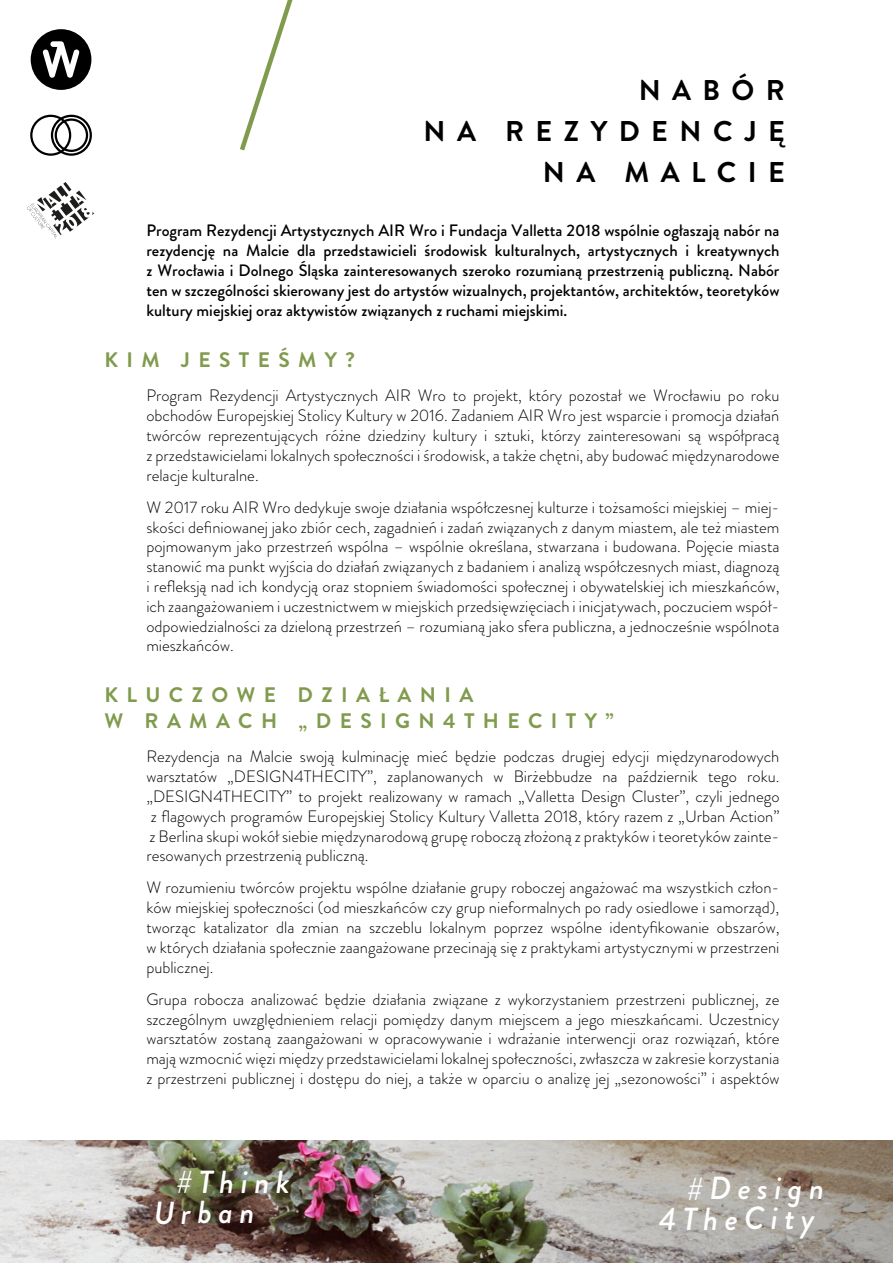
<style>
.page{position:relative;width:893px;height:1263px;background:#fff}
.page>*{position:absolute;margin:0;border:0;box-sizing:border-box;transform-origin:0 0}
.t1{font:italic 500 31.95px/30.2px "Brandon Grotesque";letter-spacing:.195em;color:#fff}
.t2{font:700 28.5px/41.2px "Brandon Grotesque";letter-spacing:.4em;color:#000;text-align:right}
.t3{font:700 21px/25.2px "Brandon Grotesque";letter-spacing:.4em;color:#819b4e}
.t4{font:300 16.5px/19.8px "Brandon Grotesque";color:#000;text-align:justify}
.t5{font:500 16.5px/19.8px "Brandon Grotesque";color:#000;text-align:justify}
</style>
<div class="page">
<img style="left:0;top:1141px;width:338px;height:122px">
<img style="left:338px;top:1140px;width:555px;height:123px">
<svg style="left:240px;top:0;width:52px;height:150px"></svg>
<svg style="left:31px;top:29px;width:60px;height:61px"></svg>
<svg style="left:30px;top:115px;width:62px;height:41px"></svg>
<svg style="left:27px;top:182px;width:67px;height:57px"></svg>
<h2 class="t2" style="left:423px;top:70px;width:363px">NABÓR<br>NA REZYDENCJĘ<br>NA MALCIE</h2>
<p class="t5" style="left:146px;top:221px;width:635px">Program Rezydencji Artystycznych AIR Wro i Fundacja Valletta 2018 wspólnie ogłaszają nabór na rezydencję na Malcie dla przedstawicieli środowisk kulturalnych, artystycznych i kreatywnych z Wrocławia i Dolnego Śląska zainteresowanych szeroko rozumianą przestrzenią publiczną. Nabór ten w szczególności skierowany jest do artystów wizualnych, projektantów, architektów, teoretyków kultury miejskiej oraz aktywistów związanych z ruchami miejskimi.</p>
<p class="t3" style="left:104px;top:347px;width:252px">KIM JESTEŚMY?</p>
<p class="t4" style="left:146px;top:386px;width:635px">Program Rezydencji Artystycznych AIR Wro to projekt, który pozostał we Wrocławiu po roku obchodów Europejskiej Stolicy Kultury w 2016. Zadaniem AIR Wro jest wsparcie i promocja działań twórców reprezentujących różne dziedziny kultury i sztuki, którzy zainteresowani są współpracą z przedstawicielami lokalnych społeczności i środowisk, a także chętni, aby budować międzynarodowe relacje kulturalne.</p>
<p class="t4" style="left:146px;top:497px;width:635px">W 2017 roku AIR Wro dedykuje swoje działania współczesnej kulturze i tożsamości miejskiej – miej&shy;skości definiowanej jako zbiór cech, zagadnień i zadań związanych z danym miastem, ale też miastem pojmowanym jako przestrzeń wspólna – wspólnie określana, stwarzana i budowana. Pojęcie miasta stanowić ma punkt wyjścia do działań związanych z badaniem i analizą współczesnych miast, diagnozą i refleksją nad ich kondycją oraz stopniem świadomości społecznej i obywatelskiej ich mieszkańców, ich zaangażowaniem i uczestnictwem w miejskich przedsięwzięciach i inicjatywach, poczuciem współ&shy;odpowiedzialności za dzieloną przestrzeń – rozumianą jako sfera publiczna, a jednocześnie wspólnota mieszkańców.</p>
<p class="t3" style="left:104px;top:683px;width:511px">KLUCZOWE DZIAŁANIA<br>W RAMACH „DESIGN4THECITY”</p>
<p class="t4" style="left:146px;top:747px;width:635px">Rezydencja na Malcie swoją kulminację mieć będzie podczas drugiej edycji międzynarodowych warsztatów „DESIGN4THECITY”, zaplanowanych w Birżebbudze na październik tego roku. „DESIGN4THECITY” to projekt realizowany w ramach „Valletta Design Cluster”, czyli jednego z flagowych programów Europejskiej Stolicy Kultury Valletta 2018, który razem z „Urban Action” z Berlina skupi wokół siebie międzynarodową grupę roboczą złożoną z praktyków i teoretyków zainte&shy;resowanych przestrzenią publiczną.</p>
<p class="t4" style="left:146px;top:878px;width:635px">W rozumieniu twórców projektu wspólne działanie grupy roboczej angażować ma wszystkich człon&shy;ków miejskiej społeczności (od mieszkańców czy grup nieformalnych po rady osiedlowe i samorząd), tworząc katalizator dla zmian na szczeblu lokalnym poprzez wspólne identyfikowanie obszarów, w których działania społecznie zaangażowane przecinają się z praktykami artystycznymi w przestrzeni publicznej.</p>
<p class="t4" style="left:146px;top:989px;width:635px">Grupa robocza analizować będzie działania związane z wykorzystaniem przestrzeni publicznej, ze szczególnym uwzględnieniem relacji pomiędzy danym miejscem a jego mieszkańcami. Uczestnicy warsztatów zostaną zaangażowani w opracowywanie i wdrażanie interwencji oraz rozwiązań, które mają wzmocnić więzi między przedstawicielami lokalnej społeczności, zwłaszcza w zakresie korzystania z przestrzeni publicznej i dostępu do niej, a także w oparciu o analizę jej „sezonowości” i aspektów</p>
<h1 class="t1" style="left:154px;top:1168px;width:138px;text-indent:23px">#Think<br>Urban</h1>
<h1 class="t1" style="left:659px;top:1174px;width:167px;text-indent:28px">#Design<br>4TheCity</h1>
</div>
